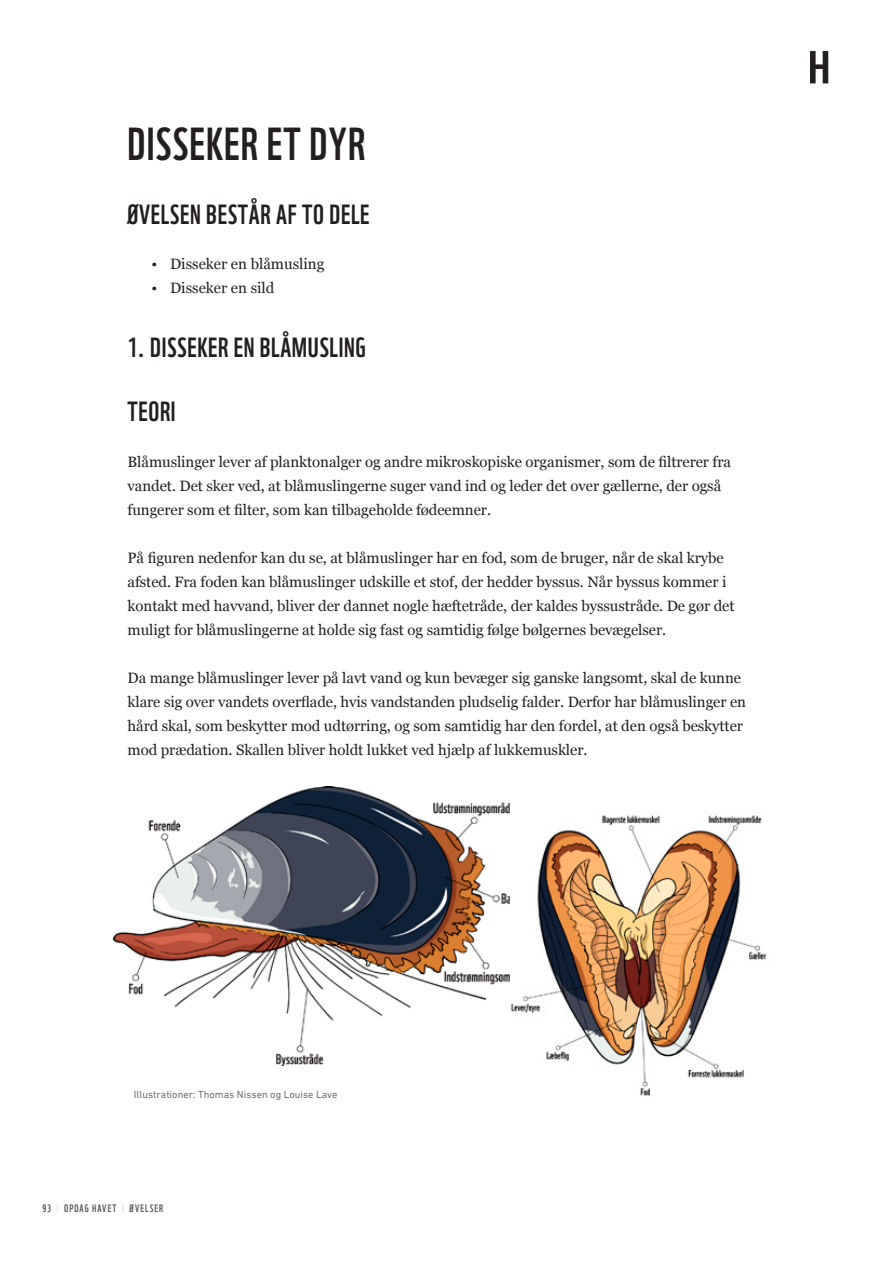
<style>
.page{position:relative;width:893px;height:1263px;background:#fff}
.page>*{position:absolute;margin:0;border:0;box-sizing:border-box;transform-origin:0 0}
.t1{font:45px "WWF";letter-spacing:.025em;color:#231f20}
.t2{font:45px "WWF";letter-spacing:.025em;color:#231f20;scale:1.25 1}
.t3{font:27px "WWF";letter-spacing:.025em;color:#231f20}
.t4{font:15px/24px "Georgia";letter-spacing:-.005em;color:#231f20}
.t5{font:10.5px "DIN Next LT Pro";color:#6d6f71}
.t6{font:10.5px "WWF";letter-spacing:.1em;color:#58595b}
.s1{font-size:9px;color:#dadbdd}
</style>
<div class="page">
<img style="left:509px;top:802px;width:258px;height:294px">
<img style="left:113px;top:786px;width:396px;height:279px">
<h1 class="t1" style="left:128px;top:109px;width:239px">DISSEKER ET DYR</h1>
<h2 class="t3" style="left:128px;top:193px;width:243px">ØVELSEN BESTÅR AF TO DELE</h2>
<p class="t4" style="left:151px;top:251px;width:175px">• Disseker en blåmusling</p>
<p class="t4" style="left:151px;top:275px;width:125px">• Disseker en sild</p>
<h2 class="t3" style="left:128px;top:326px;width:240px">1. DISSEKER EN BLÅMUSLING</h2>
<h2 class="t3" style="left:128px;top:390px;width:50px">TEORI</h2>
<p class="t4" style="left:128px;top:449px;width:605px">Blåmuslinger lever af planktonalger og andre mikroskopiske organismer, som de filtrerer fra vandet. Det sker ved, at blåmuslingerne suger vand ind og leder det over gællerne, der også fungerer som et filter, som kan tilbageholde fødeemner.</p>
<p class="t4" style="left:128px;top:545px;width:609px">På figuren nedenfor kan du se, at blåmuslinger har en fod, som de bruger, når de skal krybe afsted. Fra foden kan blåmuslinger udskille et stof, der hedder byssus. Når byssus kommer i kontakt med havvand, bliver der dannet nogle hæftetråde, der kaldes byssustråde. De gør det muligt for blåmuslingerne at holde sig fast og samtidig følge bølgernes bevægelser.</p>
<p class="t4" style="left:128px;top:665px;width:620px">Da mange blåmuslinger lever på lavt vand og kun bevæger sig ganske langsomt, skal de kunne klare sig over vandets overflade, hvis vandstanden pludselig falder. Derfor har blåmuslinger en hård skal, som beskytter mod udtørring, og som samtidig har den fordel, at den også beskytter mod prædation. Skallen bliver holdt lukket ved hjælp af lukkemuskler.</p>
<h1 class="t2" style="left:808px;top:32px;width:19px">H</h1>
<p class="t5" style="left:134px;top:1088px;width:205px">Illustrationer: Thomas Nissen og Louise Lave</p>
<p class="t6" style="left:42px;top:1200px;width:122px">93 <span class="s1">|</span> OPDAG HAVET <span class="s1">|</span> ØVELSER</p>
<p class="t6" style="left:43px;top:1200px;width:10px">21</p>
</div>
